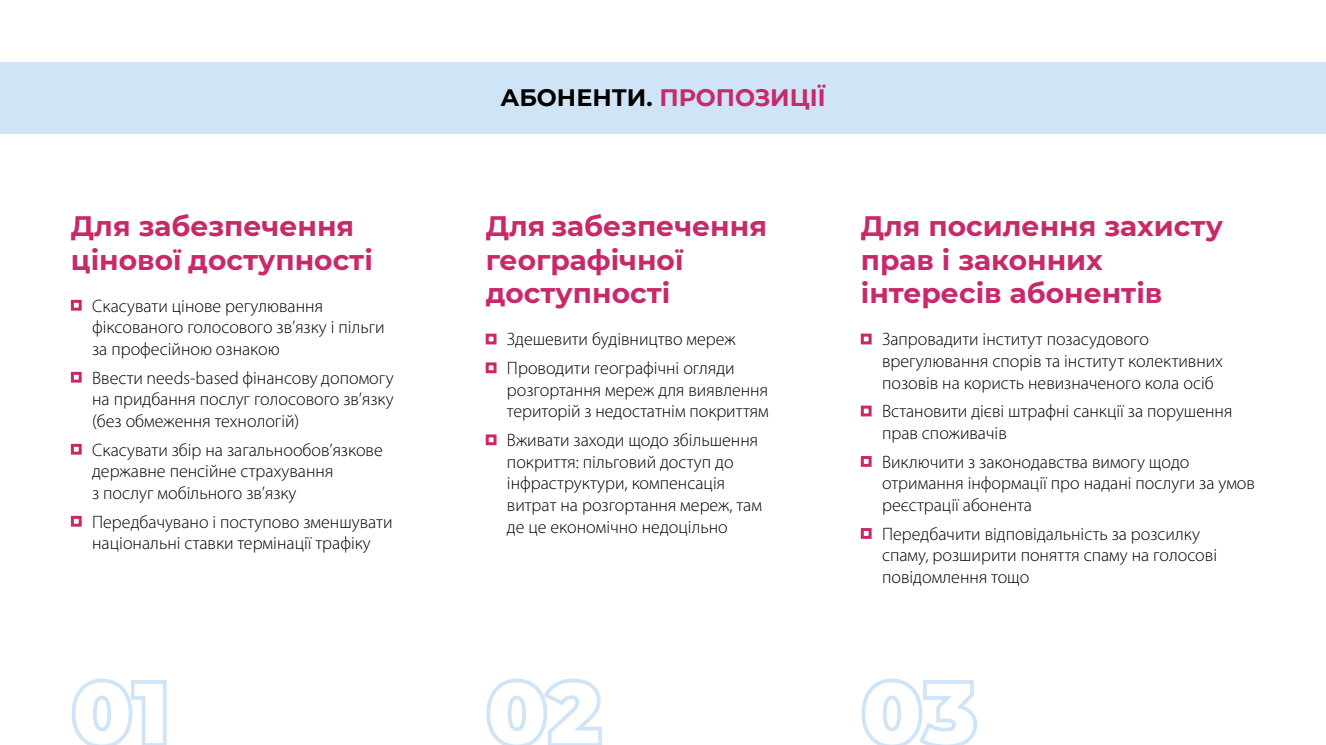
<style>
.page{position:relative;width:1326px;height:745px;background:#fff}
.page>*{position:absolute;margin:0;border:0;box-sizing:border-box;transform-origin:0 0}
.t1{font:700 28.12px/33.8px "Montserrat";color:#c7296b}
.t2{font:700 23.75px "Montserrat";color:#c7296b}
.t3{font:300 18px/21.6px "Myriad Pro";color:#000}
.s1{color:#000}
</style>
<div class="page">
<div style="left:0;top:62px;width:1325px;height:72px;background:#cfe5f7"></div>
<svg style="left:71px;top:678px;width:96px;height:66px"></svg>
<svg style="left:486px;top:678px;width:116px;height:66px"></svg>
<svg style="left:861px;top:678px;width:117px;height:66px"></svg>
<div style="left:71px;top:299px;width:11px;height:11px;border:3px solid #c7296b"></div>
<div style="left:71px;top:371px;width:11px;height:11px;border:3px solid #c7296b"></div>
<div style="left:71px;top:443px;width:11px;height:11px;border:3px solid #c7296b"></div>
<div style="left:71px;top:515px;width:11px;height:11px;border:3px solid #c7296b"></div>
<div style="left:860px;top:333px;width:11px;height:11px;border:3px solid #c7296b"></div>
<div style="left:860px;top:405px;width:11px;height:11px;border:3px solid #c7296b"></div>
<div style="left:860px;top:455px;width:11px;height:11px;border:3px solid #c7296b"></div>
<div style="left:860px;top:527px;width:11px;height:11px;border:3px solid #c7296b"></div>
<div style="left:485px;top:333px;width:11px;height:11px;border:3px solid #c7296b"></div>
<div style="left:485px;top:362px;width:11px;height:11px;border:3px solid #c7296b"></div>
<div style="left:485px;top:434px;width:11px;height:11px;border:3px solid #c7296b"></div>
<h1 class="t1" style="left:71px;top:207px;width:303px">Для забезпечення цінової доступності</h1>
<p class="t3" style="left:92px;top:294px;width:294px">Скасувати цінове регулювання фіксованого голосового зв’язку і пільги за професійною ознакою</p>
<p class="t3" style="left:92px;top:366px;width:303px;text-align:justify">Ввести needs-based фінансову допомогу на придбання послуг голосового зв’язку (без обмеження технологій)</p>
<p class="t3" style="left:92px;top:438px;width:292px">Скасувати збір на загальнообов’язкове державне пенсійне страхування<br>з послуг мобільного зв’язку</p>
<p class="t3" style="left:92px;top:510px;width:302px">Передбачувано і поступово зменшувати національні ставки термінації трафіку</p>
<h2 class="t2" style="left:500px;top:81px;width:326px"><span class="s1">АБОНЕНТИ.</span> ПРОПОЗИЦІЇ</h2>
<h1 class="t1" style="left:485px;top:207px;width:283px">Для забезпечення географічної доступності</h1>
<p class="t3" style="left:507px;top:324px;width:230px;line-height:28.8px">Здешевити будівництво мереж<br>Проводити географічні огляди</p>
<p class="t3" style="left:507px;top:378px;width:263px">розгортання мереж для виявлення територій з недостатнім покриттям</p>
<p class="t3" style="left:507px;top:429px;width:256px">Вживати заходи щодо збільшення покриття: пільговий доступ до інфраструктури, компенсація витрат на розгортання мереж, там де це економічно недоцільно</p>
<h1 class="t1" style="left:860px;top:207px;width:363px">Для посилення захисту прав і законних інтересів абонентів</h1>
<p class="t3" style="left:882px;top:328px;width:342px">Запровадити інститут позасудового врегулювання спорів та інститут колективних позовів на користь невизначеного кола осіб</p>
<p class="t3" style="left:882px;top:400px;width:352px">Встановити дієві штрафні санкції за порушення прав споживачів</p>
<p class="t3" style="left:882px;top:450px;width:374px">Виключити з законодавства вимогу щодо отримання інформації про надані послуги за умов реєстрації абонента</p>
<p class="t3" style="left:882px;top:522px;width:336px">Передбачити відповідальність за розсилку спаму, розширити поняття спаму на голосові повідомлення тощо</p>
</div>
